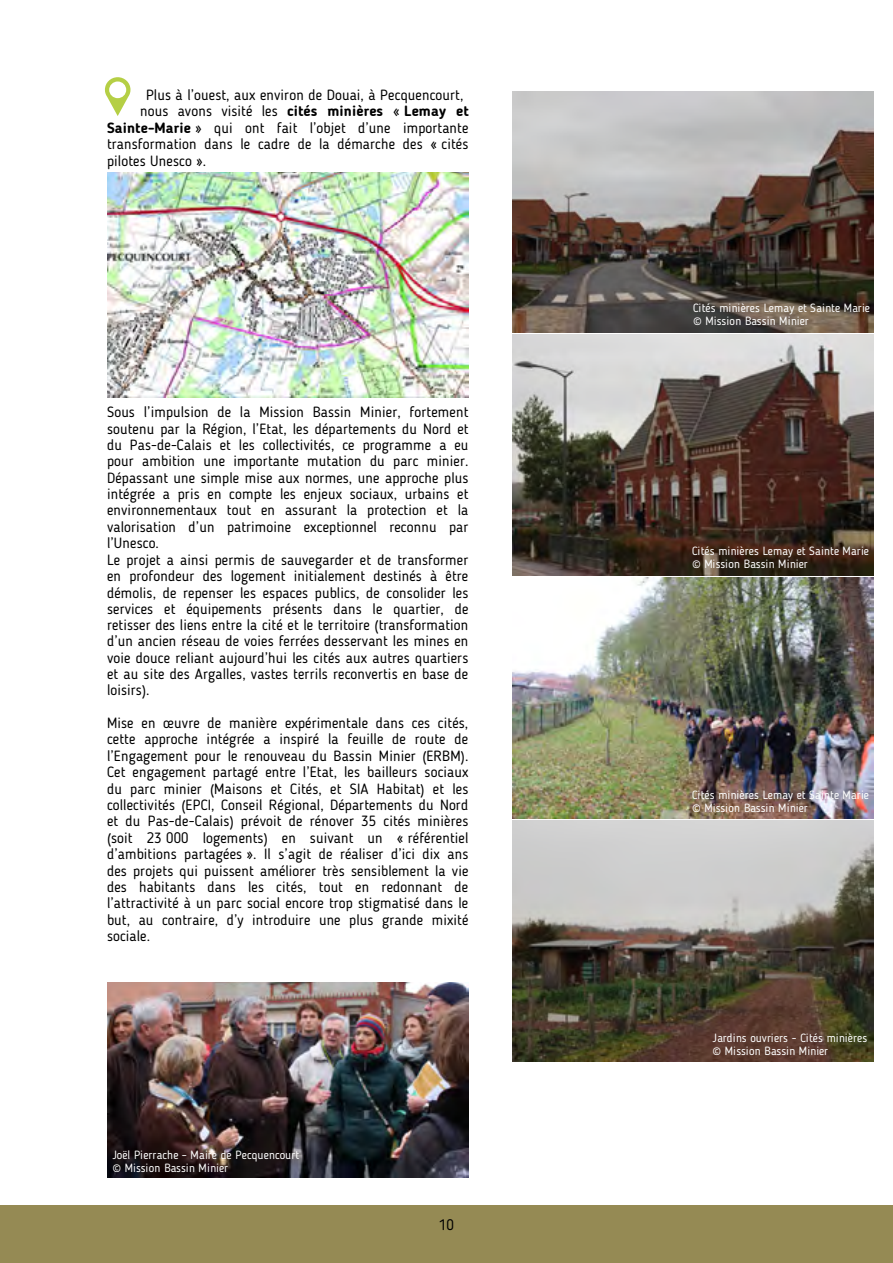
<style>
.page{position:relative;width:893px;height:1263px;background:#fff}
.page>*{position:absolute;margin:0;border:0;box-sizing:border-box;transform-origin:0 0}
.t1{font:15px "Blogger Sans";color:#000}
.t2{font:14.7px/16.4px "Blogger Sans";letter-spacing:.005em;color:#000}
.t3{font:700 14.7px "Blogger Sans";letter-spacing:.01em;color:#000}
.t4{font:11.85px/12.9px "Blogger Sans";color:#fff}
.s1{font-weight:400}
.s2{font-weight:700}
</style>
<div class="page">
<div style="left:0;top:1205px;width:893px;height:58px;background:#958a54"></div>
<svg style="left:105px;top:77px;width:25px;height:39px"></svg>
<div style="left:109px;top:82px;width:17px;height:16px;background:#fff;border-radius:50%"></div>
<img style="left:512px;top:92px;width:362px;height:241px">
<img style="left:512px;top:335px;width:362px;height:241px">
<img style="left:512px;top:578px;width:362px;height:241px">
<img style="left:107px;top:173px;width:362px;height:225px">
<img style="left:512px;top:821px;width:362px;height:241px">
<img style="left:107px;top:983px;width:362px;height:194px">
<img style="left:682px;top:301px;width:192px;height:32px">
<img style="left:681px;top:545px;width:193px;height:31px">
<img style="left:681px;top:789px;width:193px;height:30px">
<img style="left:702px;top:1032px;width:172px;height:30px">
<img style="left:107px;top:1149px;width:203px;height:29px">
<p class="t2" style="left:146px;top:87px;width:319px">Plus à l’ouest, aux environ de Douai, à Pecquencourt,</p>
<p class="t3" style="left:140px;top:102px;width:330px"><span class="s1">nous avons visité les</span> cités minières « Lemay et</p>
<p class="t2" style="left:107px;top:120px;width:363px"><span class="s2">Sainte-Marie »</span> qui ont fait l’objet d’une importante</p>
<p class="t2" style="left:107px;top:136px;width:363px">transformation dans le cadre de la démarche des « cités</p>
<p class="t2" style="left:107px;top:152px;width:101px">pilotes Unesco ».</p>
<p class="t2" style="left:107px;top:404px;width:363px">Sous l’impulsion de la Mission Bassin Minier, fortement soutenu par la Région, l’Etat, les départements du Nord et du Pas-de-Calais et les collectivités, ce programme a eu pour ambition une importante mutation du parc minier.<br>Dépassant une simple mise aux normes, une approche plus intégrée a pris en compte les enjeux sociaux, urbains et environnementaux tout en assurant la protection et la valorisation d’un patrimoine exceptionnel reconnu par l’Unesco.<br>Le projet a ainsi permis de sauvegarder et de transformer en profondeur des logement initialement destinés à être démolis, de repenser les espaces publics, de consolider les services et équipements présents dans le quartier, de retisser des liens entre la cité et le territoire (transformation d’un ancien réseau de voies ferrées desservant les mines en voie douce reliant aujourd’hui les cités aux autres quartiers et au site des Argalles, vastes terrils reconvertis en base de loisirs).</p>
<p class="t2" style="left:107px;top:715px;width:363px;text-align:justify">Mise en œuvre de manière expérimentale dans ces cités, cette approche intégrée a inspiré la feuille de route de l’Engagement pour le renouveau du Bassin Minier (ERBM).<br>Cet engagement partagé entre l’Etat, les bailleurs sociaux du parc minier (Maisons et Cités, et SIA Habitat) et les collectivités (EPCI, Conseil Régional, Départements du Nord et du Pas-de-Calais) prévoit de rénover 35 cités minières (soit 23 000 logements) en suivant un « référentiel d’ambitions partagées ». Il s’agit de réaliser d’ici dix ans des projets qui puissent améliorer très sensiblement la vie des habitants dans les cités, tout en redonnant de l’attractivité à un parc social encore trop stigmatisé dans le but, au contraire, d’y introduire une plus grande mixité sociale.</p>
<p class="t4" style="left:112px;top:1148px;width:188px;line-height:13.4px">Joël Pierrache – Maire de Pecquencourt © Mission Bassin Minier</p>
<p class="t1" style="left:439px;top:1216px;width:16px">10</p>
<p class="t4" style="left:693px;top:301px;width:178px">Cités minières Lemay et Sainte Marie © Mission Bassin Minier</p>
<p class="t4" style="left:692px;top:545px;width:178px">Cités minières Lemay et Sainte Marie © Mission Bassin Minier</p>
<p class="t4" style="left:692px;top:788px;width:178px;line-height:13.4px">Cités minières Lemay et Sainte Marie © Mission Bassin Minier</p>
<p class="t4" style="left:713px;top:1032px;width:156px">Jardins ouvriers - Cités minières © Mission Bassin Minier</p>
</div>
